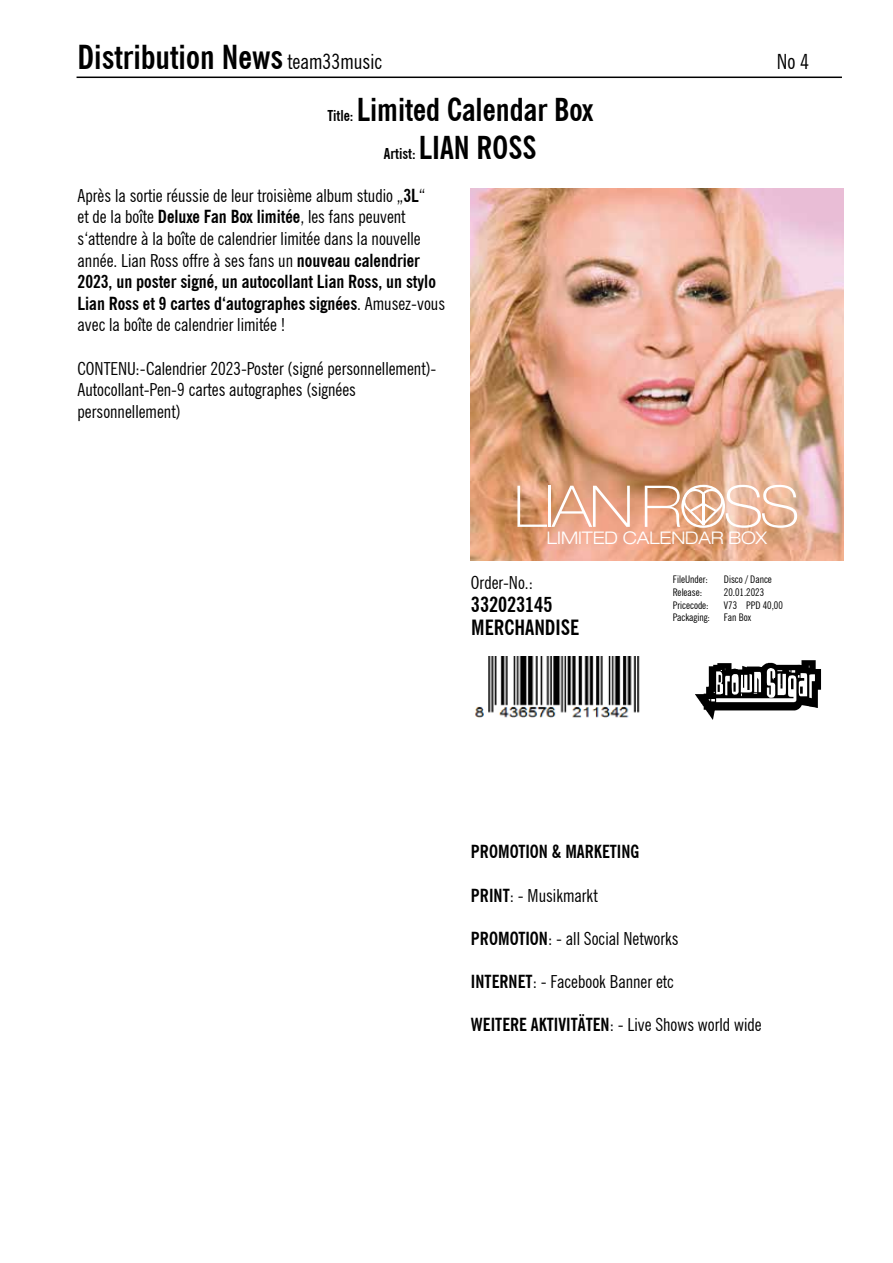
<style>
.page{position:relative;width:893px;height:1263px;background:#fff}
.page>*{position:absolute;margin:0;border:0;box-sizing:border-box;transform-origin:0 0}
.t1{font:700 condensed 33px "News Gothic BT";color:#000}
.t2{font:700 condensed 31.5px/38.2px "News Gothic BT";color:#000;text-align:center}
.t3{font:700 condensed 21px "News Gothic BT";color:#000}
.t4{font:condensed 21px "News Gothic BT";color:#000}
.t5{font:condensed 18px/21.6px "News Gothic BT";color:#000}
.t6{font:700 condensed 18px "News Gothic BT";color:#000}
.t7{font:300 expanded 17.4px "Helvetica Neue LT Std";letter-spacing:-.01em;color:#fff}
.t8{font:condensed 10.5px "News Gothic BT";color:#000}
.s1{font-weight:400;font-size:21px}
.s2{font-size:15px}
.s3{font-weight:700}
</style>
<div class="page">
<hr style="left:77px;top:77px;width:765px;height:1px;background:#000">
<img style="left:471px;top:188px;width:372px;height:372px">
<svg style="left:517px;top:486px;width:113px;height:41px;background:#e6b094"></svg>
<svg style="left:645px;top:485px;width:152px;height:43px"></svg>
<svg style="left:695px;top:660px;width:126px;height:60px"></svg>
<img style="left:475px;top:656px;width:165px;height:62px">
<h1 class="t1" style="left:78px;top:37px;width:306px">Distribution News <span class="s1">team33music</span></h1>
<p class="t4" style="left:777px;top:48px;width:34px">No 4</p>
<h2 class="t2" style="left:327px;top:90px;width:267px"><span class="s2">Title:</span> Limited Calendar Box<br><span class="s2">Artist:</span> LIAN ROSS</h2>
<p class="t5" style="left:78px;top:184px;width:369px">Après la sortie réussie de leur troisième album studio „<span class="s3">3L</span>“<br>et de la boîte <span class="s3">Deluxe Fan Box limitée</span>, les fans peuvent s‘attendre à la boîte de calendrier limitée dans la nouvelle année. Lian Ross offre à ses fans un <span class="s3">nouveau calendrier 2023, un poster signé, un autocollant Lian Ross, un stylo Lian Ross et 9 cartes d‘autographes signées</span>. Amusez-vous avec la boîte de calendrier limitée !</p>
<p class="t5" style="left:78px;top:357px;width:360px">CONTENU:-Calendrier 2023-Poster (signé personnellement)-<br>Autocollant-Pen-9 cartes autographes (signées personnellement)</p>
<p class="t7" style="left:547px;top:527px;width:221px">LIMITED CALENDAR BOX</p>
<p class="t5" style="left:471px;top:571px;width:64px">Order-No.:</p>
<p class="t3" style="left:471px;top:592px;width:83px">332023145</p>
<p class="t3" style="left:471px;top:615px;width:110px">MERCHANDISE</p>
<p class="t8" style="left:673px;top:573px;width:37px">FileUnder:</p>
<p class="t8" style="left:724px;top:573px;width:49px">Disco / Dance</p>
<p class="t8" style="left:673px;top:586px;width:31px">Release:</p>
<p class="t8" style="left:724px;top:586px;width:42px">20.01.2023</p>
<p class="t8" style="left:673px;top:598px;width:37px">Pricecode:</p>
<p class="t8" style="left:724px;top:598px;width:60px">V73 PPD 40,00</p>
<p class="t8" style="left:673px;top:611px;width:39px">Packaging:</p>
<p class="t8" style="left:724px;top:611px;width:29px">Fan Box</p>
<p class="t6" style="left:471px;top:841px;width:170px">PROMOTION &amp; MARKETING</p>
<p class="t5" style="left:471px;top:884px;width:128px"><span class="s3">PRINT</span>: - Musikmarkt</p>
<p class="t5" style="left:471px;top:927px;width:209px"><span class="s3">PROMOTION</span>: - all Social Networks</p>
<p class="t5" style="left:471px;top:971px;width:204px"><span class="s3">INTERNET</span>: - Facebook Banner etc</p>
<p class="t5" style="left:471px;top:1014px;width:292px"><span class="s3">WEITERE AKTIVITÄTEN</span>: - Live Shows world wide</p>
</div>
